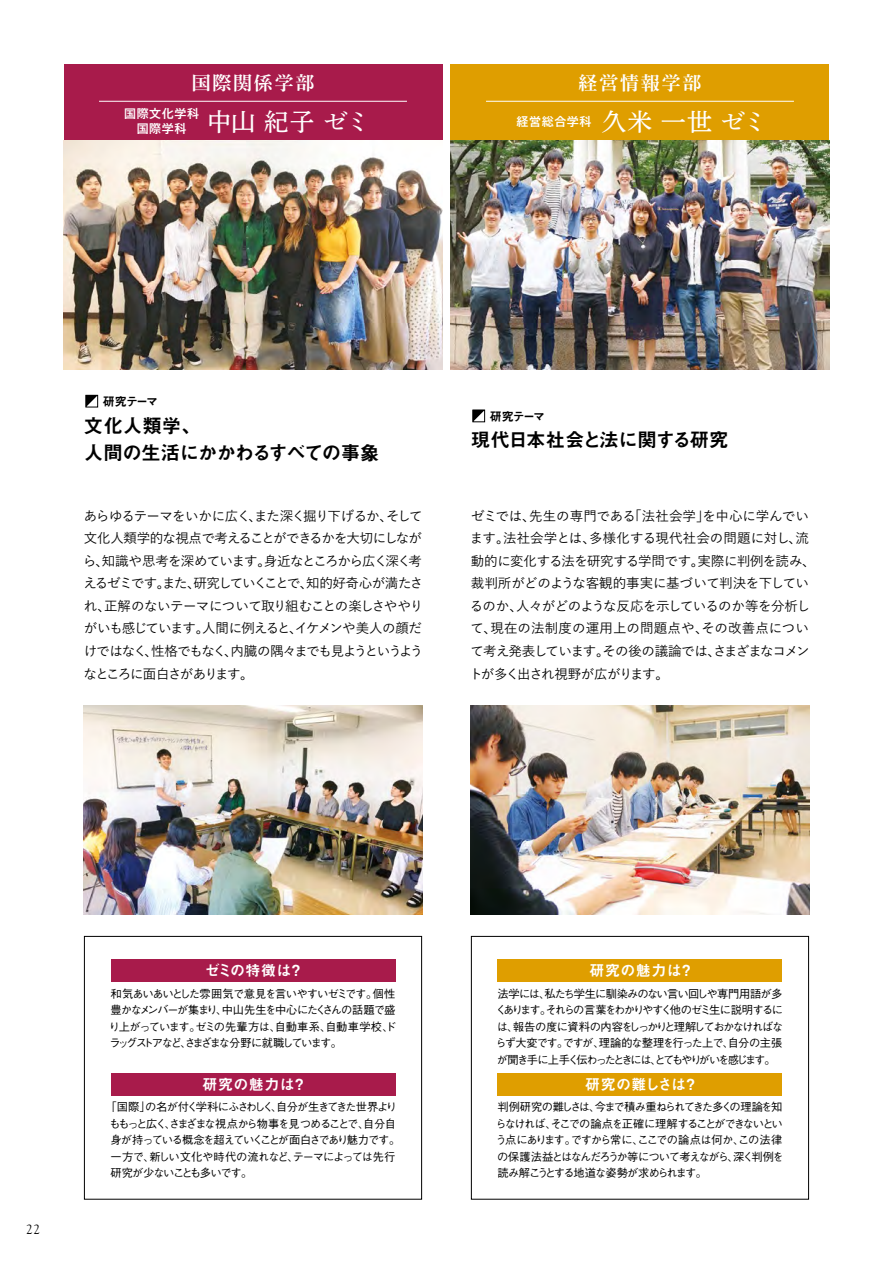
<style>
.page{position:relative;width:893px;height:1263px;background:#fff}
.page>*{position:absolute;margin:0;border:0;box-sizing:border-box;transform-origin:0 0}
.t1{font:24.9px "Shuei Yobu Min Std M";color:#fff}
.t2{font:24.75px "Shuei Yobu Min Std M";letter-spacing:.05em;color:#fff}
.t3{font:19.5px/27px "Midashi Go Pr 5 MB31";letter-spacing:-.03em;color:#000}
.t4{font:19.5px "Midashi Go Pr 5 MB31";letter-spacing:-.065em;color:#000}
.t5{font:18.9px "Shuei Min Pro B";letter-spacing:.1em;color:#fff}
.t6{font:15px "Midashi Go Pr 5 MB31";letter-spacing:.02em;color:#fff}
.t7{font:15px "Midashi Go Pr 5 MB31";letter-spacing:-.035em;color:#fff}
.t8{font:500 13.5px/22.5px "Yu Go";letter-spacing:-.045em;color:#000}
.t9{font:500 13.5px/22.5px "Yu Go";letter-spacing:-.095em;color:#000}
.t10{font:500 13.5px "Yu Go";letter-spacing:.01em;color:#000}
.t11{font:500 13.5px/22.5px "Yu Go";letter-spacing:-.065em;color:#000}
.t12{font:500 13.5px/22.5px "Yu Go";letter-spacing:-.075em;color:#000}
.t13{font:500 13.5px "Yu Go";letter-spacing:-.025em;color:#000}
.t14{font:500 13.5px/22.5px "Yu Go";letter-spacing:-.115em;color:#000}
.t15{font:500 13.5px "Yu Go";letter-spacing:-.11em;color:#000}
.t16{font:500 13.5px "Yu Go";letter-spacing:-.02em;color:#000}
.t17{font:500 13.5px "Yu Go";letter-spacing:-.015em;color:#000}
.t18{font:500 13.5px "Yu Go";color:#000}
.t19{font:13.5px "Goudy";color:#000}
.t20{font:12.15px "Midashi Go Pr 5 MB31";letter-spacing:-.12em;color:#000}
.t21{font:500 12px/15px "Axis Std";letter-spacing:.05em;color:#fff;text-align:center}
.t22{font:500 11.25px/16.5px "Gothic BBB Pr 5";letter-spacing:-.1em;color:#000}
.t23{font:500 11.25px/16.5px "Gothic BBB Pr 5";letter-spacing:-.15em;color:#000}
.t24{font:500 11.25px/16.5px "Gothic BBB Pr 5";letter-spacing:-.13em;color:#000}
.t25{font:500 11.25px/16.5px "Gothic BBB Pr 5";letter-spacing:-.18em;color:#000}
.t26{font:500 11.25px/16.5px "Gothic BBB Pr 5";letter-spacing:-.125em;color:#000}
.t27{font:500 11.25px "Gothic BBB Pr 5";letter-spacing:-.12em;color:#000}
.t28{font:500 11.25px "Gothic BBB Pr 5";letter-spacing:-.065em;color:#000}
.t29{font:500 11.25px "Gothic BBB Pr 5";letter-spacing:-.06em;color:#000}
.t30{font:500 11.25px "Gothic BBB Pr 5";letter-spacing:-.04em;color:#000}
.t31{font:500 11.25px "Gothic BBB Pr 5";letter-spacing:-.07em;color:#000}
.t32{font:500 11.25px "Gothic BBB Pr 5";letter-spacing:.01em;color:#000}
</style>
<div class="page">
<div style="left:84px;top:936px;width:338px;height:263px;border:1px solid #000"></div>
<div style="left:64px;top:64px;width:378px;height:76px;background:#a81b4b"></div>
<div style="left:451px;top:64px;width:378px;height:76px;background:#df9e00"></div>
<img style="left:84px;top:706px;width:338px;height:208px">
<hr style="left:99px;top:101px;width:308px;height:1px;background:#fff">
<hr style="left:486px;top:101px;width:308px;height:1px;background:#fff">
<div style="left:111px;top:1073px;width:284px;height:22px;background:#a81b4b"></div>
<img style="left:64px;top:140px;width:378px;height:230px">
<div style="left:471px;top:936px;width:338px;height:263px;border:1px solid #000"></div>
<img style="left:471px;top:706px;width:338px;height:208px">
<div style="left:497px;top:1073px;width:285px;height:22px;background:#df9e00"></div>
<div style="left:111px;top:959px;width:284px;height:22px;background:#a81b4b"></div>
<div style="left:497px;top:959px;width:285px;height:22px;background:#df9e00"></div>
<img style="left:451px;top:140px;width:378px;height:230px">
<svg style="left:475px;top:412px;width:8px;height:8px"></svg>
<div style="left:473px;top:410px;width:12px;height:12px;border:1px solid #000"></div>
<svg style="left:88px;top:397px;width:8px;height:8px"></svg>
<div style="left:86px;top:395px;width:12px;height:12px;border:1px solid #000"></div>
<h3 class="t5" style="left:192px;top:69px;width:124px">国際関係学部</h3>
<h3 class="t5" style="left:579px;top:69px;width:124px">経営情報学部</h3>
<p class="t21" style="left:124px;top:105px;width:76px">国際文化学科国際学科</p>
<h1 class="t1" style="left:140px;top:104px;width:53px">　　</h1>
<h2 class="t2" style="left:207px;top:104px;width:165px">中山紀子ゼミ</h2>
<p class="t21" style="left:517px;top:113px;width:76px">経営総合学科</p>
<h2 class="t2" style="left:602px;top:104px;width:167px">久米一世ゼミ</h2>
<p class="t20" style="left:103px;top:392px;width:57px">研究テーマ</p>
<h3 class="t3" style="left:84px;top:411px;width:297px">文化人類学、<br>人間の生活にかかわるすべての事象</h3>
<p class="t20" style="left:490px;top:406px;width:57px">研究テーマ</p>
<h3 class="t4" style="left:471px;top:423px;width:259px">現代日本社会と法に関する研究</h3>
<p class="t8" style="left:84px;top:503px;width:311px">あらゆるテーマをいかに広くまた深く掘り下げるか、</p>
<p class="t8" style="left:248px;top:503px;width:15px">、</p>
<p class="t8" style="left:84px;top:525px;width:340px">文化人類学的な視点で考えることができるかを大切にしなが</p>
<p class="t15" style="left:264px;top:548px;width:160px">身近なところから広く深く考</p>
<p class="t8" style="left:386px;top:503px;width:38px">そして</p>
<p class="t8" style="left:83px;top:548px;width:190px">ら知識や思考を深めています。</p>
<p class="t12" style="left:83px;top:548px;width:341px;text-indent:12px">、<br>えるゼミですまた研究していくことで知的好奇心が満たさ</p>
<p class="t8" style="left:300px;top:570px;width:15px">、</p>
<p class="t8" style="left:104px;top:570px;width:321px;text-indent:53px">。<br>正解のないテーマについて取り組むことの楽しさややり</p>
<p class="t8" style="left:187px;top:570px;width:15px">、</p>
<p class="t8" style="left:84px;top:593px;width:29px">れ、</p>
<p class="t8" style="left:628px;top:503px;width:83px">「法社会学」</p>
<p class="t8" style="left:471px;top:503px;width:66px">ゼミでは、</p>
<p class="t18" style="left:529px;top:503px;width:108px">先生の専門である</p>
<p class="t17" style="left:702px;top:503px;width:108px">を中心に学んでい</p>
<p class="t8" style="left:503px;top:525px;width:94px">法社会学とは、</p>
<p class="t10" style="left:589px;top:526px;width:221px">多様化する現代社会の問題に対し流、</p>
<p class="t8" style="left:470px;top:525px;width:41px">ます。</p>
<p class="t8" style="left:471px;top:548px;width:235px">動的に変化する法を研究する学問です。</p>
<p class="t13" style="left:471px;top:571px;width:340px">裁判所がどのような客観的事実に基づいて判決を下してい</p>
<p class="t8" style="left:516px;top:593px;width:296px">人々がどのような反応を示しているのか等を分析し</p>
<p class="t16" style="left:697px;top:548px;width:120px">実際に判例を読み、</p>
<p class="t8" style="left:470px;top:593px;width:54px">るのか、</p>
<p class="t9" style="left:84px;top:616px;width:341px">がいも感じています。<br>けではなく性格でもなく内臓の隅々までも見ようというよう</p>
<p class="t8" style="left:224px;top:638px;width:15px">、</p>
<p class="t8" style="left:202px;top:616px;width:221px">人間に例えるとイケメンや美人の顔だ</p>
<p class="t8" style="left:289px;top:616px;width:15px">、</p>
<p class="t14" style="left:84px;top:638px;width:172px;text-indent:61px">、<br>なところに面白さがあります。</p>
<p class="t10" style="left:490px;top:616px;width:220px">現在の法制度の運用上の問題点や、</p>
<p class="t10" style="left:702px;top:616px;width:109px">その改善点につい</p>
<p class="t11" style="left:471px;top:616px;width:340px">て、<br>て考え発表していますその後の議論ではさまざまなコメン</p>
<p class="t8" style="left:708px;top:638px;width:15px">、</p>
<p class="t9" style="left:469px;top:638px;width:201px;text-indent:127px">。<br>トが多く出され視野が広がります。</p>
<p class="t19" style="left:26px;top:1221px;width:16px">22</p>
<h3 class="t6" style="left:205px;top:958px;width:88px">ゼミの特徴は</h3>
<h3 class="t6" style="left:288px;top:958px;width:16px">?</h3>
<p class="t22" style="left:111px;top:984px;width:286px">和気あいあいとした雰囲気で意見を言いやすいゼミです。<br>豊かなメンバーが集まり中山先生を中心にたくさんの話題で盛</p>
<p class="t22" style="left:216px;top:1001px;width:13px">、</p>
<p class="t22" style="left:325px;top:1017px;width:72px">自動車学校ド、</p>
<p class="t22" style="left:373px;top:984px;width:24px">個性</p>
<p class="t32" style="left:195px;top:1017px;width:138px">ゼミの先輩方は自動車系、</p>
<p class="t22" style="left:270px;top:1017px;width:13px">、</p>
<p class="t23" style="left:109px;top:1017px;width:235px">り上がっています。<br>ラッグストアなどさまざまな分野に就職しています。</p>
<p class="t22" style="left:181px;top:1034px;width:13px">、</p>
<h3 class="t6" style="left:203px;top:1072px;width:94px">研究の魅力は</h3>
<h3 class="t6" style="left:292px;top:1072px;width:16px">?</h3>
<p class="t22" style="left:109px;top:1098px;width:289px;text-indent:-4px">「国際」<br>ももっと広くさまざまな視点から物事を見つめることで自分自</p>
<p class="t22" style="left:358px;top:1114px;width:13px">、</p>
<p class="t22" style="left:145px;top:1098px;width:253px">の名が付く学科にふさわしく自分が生きてきた世界より</p>
<p class="t22" style="left:271px;top:1098px;width:13px">、</p>
<p class="t22" style="left:165px;top:1114px;width:13px">、</p>
<p class="t22" style="left:110px;top:1131px;width:291px">身が持っている概念を超えていくことが面白さであり魅力です。</p>
<p class="t29" style="left:149px;top:1147px;width:248px">新しい文化や時代の流れなどテーマによっては先行</p>
<p class="t22" style="left:288px;top:1147px;width:13px">、</p>
<p class="t22" style="left:111px;top:1147px;width:143px">一方で、<br>研究が少ないことも多いです。</p>
<h3 class="t6" style="left:589px;top:958px;width:94px">研究の魅力は</h3>
<h3 class="t6" style="left:679px;top:958px;width:16px">?</h3>
<p class="t28" style="left:497px;top:984px;width:286px">法学には私たち学生に馴染みのない言い回しや専門用語が多</p>
<p class="t23" style="left:495px;top:984px;width:289px;text-indent:44px">、<br>くありますそれらの言葉をわかりやすく他のゼミ生に説明するに</p>
<p class="t22" style="left:497px;top:1001px;width:288px;text-indent:43px">。<br>は報告の度に資料の内容をしっかりと理解しておかなければな</p>
<p class="t22" style="left:507px;top:1017px;width:13px">、</p>
<p class="t31" style="left:599px;top:1034px;width:185px">理論的な整理を行った上で自分の主張</p>
<p class="t22" style="left:723px;top:1034px;width:13px">、</p>
<p class="t22" style="left:496px;top:1034px;width:110px">らず大変ですですが、</p>
<p class="t25" style="left:497px;top:1034px;width:281px;text-indent:61px">。<br>が聞き手に上手く伝わったときにはとてもやりがいを感じます。</p>
<p class="t22" style="left:651px;top:1050px;width:13px">、</p>
<h3 class="t7" style="left:585px;top:1072px;width:111px">研究の難しさは?</h3>
<p class="t27" style="left:497px;top:1098px;width:286px">判例研究の難しさは今まで積み重ねられてきた多くの理論を知</p>
<p class="t26" style="left:496px;top:1098px;width:289px;text-indent:94px">、<br>らなければそこでの論点を正確に理解することができないとい</p>
<p class="t22" style="left:546px;top:1114px;width:13px">、</p>
<p class="t30" style="left:571px;top:1131px;width:213px">ですから常にここでの論点は何かこの法律</p>
<p class="t22" style="left:733px;top:1131px;width:13px">、</p>
<p class="t24" style="left:495px;top:1131px;width:290px">う点にあります。<br>の保護法益とはなんだろうか等について考えながら深く判例を</p>
<p class="t22" style="left:728px;top:1147px;width:13px">、</p>
<p class="t22" style="left:497px;top:1164px;width:211px">読み解こうとする地道な姿勢が求められます。</p>
<p class="t22" style="left:632px;top:1131px;width:13px">、</p>
</div>
